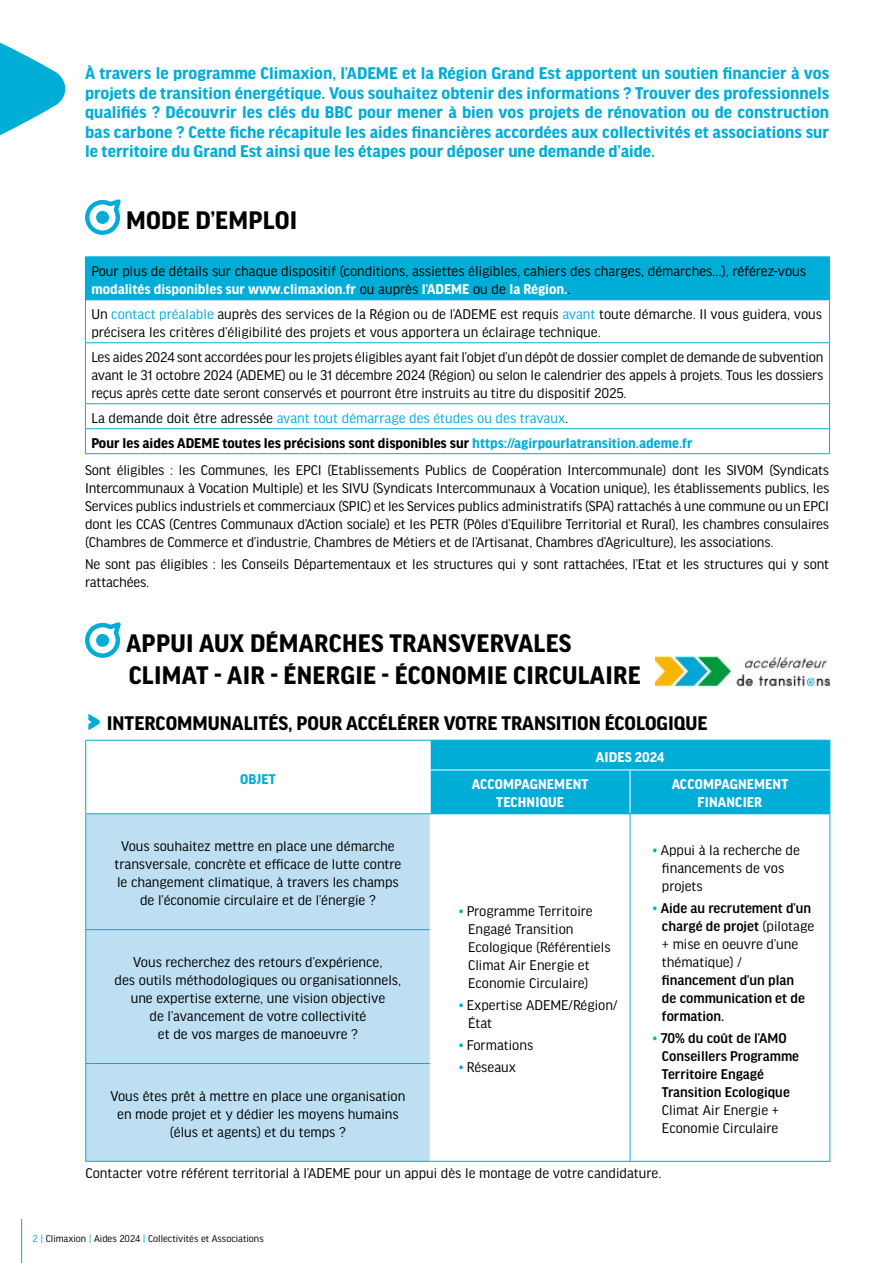
<style>
.page{position:relative;width:893px;height:1263px;background:#fff}
.page>*{position:absolute;margin:0;border:0;box-sizing:border-box;transform-origin:0 0}
.t1{font:700 27px/32.4px "Good Headline Pro";letter-spacing:.01em;color:#000}
.t2{font:700 21px "Good Headline Pro";color:#000}
.t3{font:700 18px/19.5px "Good Headline Pro";color:#00add7;text-align:justify}
.t4{font:15px/18px "Good Headline Pro";color:#000}
.t5{font:700 15px/24.9px "Good Headline Pro";color:#000}
.t6{font:500 15px/18px "Good Headline Pro";color:#000}
.t7{font:700 15px/18px "Good Headline Pro";letter-spacing:.01em;color:#fff;text-align:center}
.t8{font:700 15px "Good Headline Pro";letter-spacing:.01em;color:#00add7}
.t9{font:10.5px "Good Headline Pro";color:#000}
.s1{font-weight:700;color:#fff}
.s2{color:#00add7}
.s3{font-weight:400}
.s4{font-weight:400;color:#00add7}
.s5{font-weight:500}
</style>
<div class="page">
<hr style="left:21px;top:1219px;width:1px;height:44px;background:#00add7">
<svg style="left:0;top:42px;width:65px;height:94px"></svg>
<svg style="left:85px;top:199px;width:36px;height:36px"></svg>
<div style="left:85px;top:257px;width:745px;height:43px;background:#00add7"></div>
<hr style="left:85px;top:256px;width:745px;height:1px;background:#00add7">
<hr style="left:85px;top:300px;width:1px;height:42px;background:#00add7">
<hr style="left:829px;top:300px;width:1px;height:42px;background:#00add7">
<hr style="left:85px;top:343px;width:1px;height:60px;background:#00add7">
<svg style="left:85px;top:404px;width:1px;height:49px"></svg>
<hr style="left:85px;top:342px;width:745px;height:1px;background:#00add7">
<hr style="left:829px;top:343px;width:1px;height:60px;background:#00add7">
<svg style="left:829px;top:404px;width:1px;height:49px"></svg>
<hr style="left:85px;top:403px;width:745px;height:1px;background:#00add7">
<hr style="left:85px;top:428px;width:745px;height:1px;background:#00add7">
<hr style="left:85px;top:453px;width:745px;height:1px;background:#00add7">
<svg style="left:85px;top:622px;width:36px;height:36px"></svg>
<img style="left:655px;top:657px;width:175px;height:29px">
<svg style="left:88px;top:714px;width:12px;height:16px"></svg>
<div style="left:431px;top:741px;width:398px;height:72px;background:#00add7"></div>
<div style="left:86px;top:814px;width:344px;height:347px;background:#bddff1"></div>
<hr style="left:630px;top:770px;width:1px;height:43px;background:#fff">
<hr style="left:85px;top:740px;width:1px;height:30px;background:#00add7">
<hr style="left:85px;top:770px;width:1px;height:43px;background:#00add7">
<hr style="left:85px;top:740px;width:345px;height:1px;background:#00add7">
<hr style="left:430px;top:740px;width:200px;height:1px;background:#00add7">
<hr style="left:630px;top:740px;width:200px;height:1px;background:#00add7">
<hr style="left:829px;top:740px;width:1px;height:30px;background:#00add7">
<hr style="left:829px;top:770px;width:1px;height:43px;background:#00add7">
<hr style="left:85px;top:814px;width:1px;height:115px;background:#00add7">
<hr style="left:630px;top:814px;width:1px;height:116px;background:#00add7">
<hr style="left:630px;top:930px;width:1px;height:133px;background:#00add7">
<hr style="left:630px;top:1063px;width:1px;height:98px;background:#00add7">
<hr style="left:829px;top:814px;width:1px;height:116px;background:#00add7">
<hr style="left:829px;top:930px;width:1px;height:133px;background:#00add7">
<hr style="left:829px;top:1063px;width:1px;height:98px;background:#00add7">
<hr style="left:85px;top:930px;width:1px;height:133px;background:#00add7">
<hr style="left:85px;top:929px;width:345px;height:1px;background:#00add7">
<hr style="left:430px;top:1161px;width:200px;height:1px;background:#00add7">
<hr style="left:630px;top:1161px;width:200px;height:1px;background:#00add7">
<hr style="left:85px;top:1064px;width:1px;height:97px;background:#00add7">
<hr style="left:85px;top:1063px;width:345px;height:1px;background:#00add7">
<hr style="left:85px;top:1161px;width:345px;height:1px;background:#00add7">
<hr style="left:85px;top:813px;width:345px;height:1px;background:#00add7">
<hr style="left:430px;top:813px;width:200px;height:1px;background:#00add7">
<hr style="left:630px;top:813px;width:200px;height:1px;background:#00add7">
<hr style="left:430px;top:770px;width:200px;height:1px;background:#fff">
<hr style="left:630px;top:770px;width:199px;height:1px;background:#fff">
<p class="t3" style="left:85px;top:64px;width:746px">À travers le programme Climaxion, l’ADEME et la Région Grand Est apportent un soutien financier à vos projets de transition énergétique. Vous souhaitez obtenir des informations ? Trouver des professionnels qualifiés ? Découvrir les clés du BBC pour mener à bien vos projets de rénovation ou de construction bas carbone ? Cette fiche récapitule les aides financières accordées aux collectivités et associations sur le territoire du Grand Est ainsi que les étapes pour déposer une demande d’aide.</p>
<h1 class="t1" style="left:126px;top:204px;width:173px">MODE D’EMPLOI</h1>
<p class="t4" style="left:91px;top:262px;width:716px">Pour plus de détails sur chaque dispositif (conditions, assiettes éligibles, cahiers des charges, démarches…), référez-vous <span class="s1">modalités disponibles sur www.climaxion.fr</span> ou auprès <span class="s1">l’ADEME</span> ou de <span class="s1">la Région.</span>.</p>
<p class="t4" style="left:91px;top:305px;width:732px">Un <span class="s2">contact préalable</span> auprès des services de la Région ou de l’ADEME est requis <span class="s2">avant</span> toute démarche. Il vous guidera, vous précisera les critères d’éligibilité des projets et vous apportera un éclairage technique.</p>
<p class="t4" style="left:91px;top:348px;width:734px;text-align:justify">Les aides 2024 sont accordées pour les projets éligibles ayant fait l’objet d’un dépôt de dossier complet de demande de subvention avant le 31 octobre 2024 (ADEME) ou le 31 décembre 2024 (Région) ou selon le calendrier des appels à projets. Tous les dossiers reçus après cette date seront conservés et pourront être instruits au titre du dispositif 2025.</p>
<p class="t5" style="left:91px;top:406px;width:603px"><span class="s3">La demande doit être adressée</span> <span class="s4">avant tout démarrage des études ou des travaux</span><span class="s3">.<br></span>Pour les aides ADEME toutes les précisions sont disponibles sur <span class="s2">https://agirpourlatransition.ademe.fr</span></p>
<p class="t4" style="left:85px;top:461px;width:746px;text-align:justify">Sont éligibles : les Communes, les EPCI (Etablissements Publics de Coopération Intercommunale) dont les SIVOM (Syndicats Intercommunaux à Vocation Multiple) et les SIVU (Syndicats Intercommunaux à Vocation unique), les établissements publics, les Services publics industriels et commerciaux (SPIC) et les Services publics administratifs (SPA) rattachés à une commune ou un EPCI dont les CCAS (Centres Communaux d’Action sociale) et les PETR (Pôles d’Equilibre Territorial et Rural), les chambres consulaires (Chambres de Commerce et d’industrie, Chambres de Métiers et de l’Artisanat, Chambres d’Agriculture), les associations.</p>
<p class="t4" style="left:85px;top:555px;width:746px">Ne sont pas éligibles : les Conseils Départementaux et les structures qui y sont rattachées, l’Etat et les structures qui y sont rattachées.</p>
<h1 class="t1" style="left:126px;top:627px;width:516px">APPUI AUX DÉMARCHES TRANSVERVALES<br>CLIMAT - AIR - ÉNERGIE - ÉCONOMIE CIRCULAIRE</h1>
<h2 class="t2" style="left:107px;top:713px;width:602px">INTERCOMMUNALITÉS, POUR ACCÉLÉRER VOTRE TRANSITION ÉCOLOGIQUE</h2>
<p class="t8" style="left:240px;top:772px;width:37px">OBJET</p>
<p class="t7" style="left:596px;top:748px;width:70px">AIDES 2024</p>
<p class="t7" style="left:472px;top:776px;width:118px">ACCOMPAGNEMENT<br>TECHNIQUE</p>
<p class="t7" style="left:672px;top:776px;width:118px">ACCOMPAGNEMENT<br>FINANCIER</p>
<p class="t4" style="left:114px;top:837px;width:288px;text-align:center">Vous souhaitez mettre en place une démarche transversale, concrète et efficace de lutte contre le changement climatique, à travers les champs de l’économie circulaire et de l’énergie ?</p>
<p class="t4" style="left:662px;top:841px;width:140px;text-indent:-9px"><span class="s2">•</span> Appui à la recherche de financements de vos projets</p>
<p class="t4" style="left:662px;top:899px;width:154px;text-indent:-9px"><span class="s2">•</span> <span class="s5">Aide au recrutement d’un chargé de projet</span> (pilotage + mise en oeuvre d’une thématique) /</p>
<p class="t6" style="left:662px;top:971px;width:145px">financement d’un plan de communication et de formation.</p>
<p class="t6" style="left:662px;top:1030px;width:139px;text-indent:-9px"><span class="s4">•</span> 70% du coût de l’AMO<br>Conseillers Programme<br>Territoire Engagé<br>Transition Ecologique</p>
<p class="t4" style="left:662px;top:1102px;width:119px">Climat Air Energie +<br>Economie Circulaire</p>
<p class="t4" style="left:468px;top:902px;width:144px;text-indent:-9px"><span class="s2">•</span> Programme Territoire<br>Engagé Transition<br>Ecologique (Référentiels<br>Climat Air Energie et<br>Economie Circulaire)</p>
<p class="t4" style="left:468px;top:996px;width:151px;text-indent:-9px"><span class="s2">•</span> Expertise ADEME/Région/<br>État</p>
<p class="t4" style="left:459px;top:1036px;width:76px"><span class="s2">•</span> Formations</p>
<p class="t4" style="left:459px;top:1059px;width:58px"><span class="s2">•</span> Réseaux</p>
<p class="t4" style="left:115px;top:953px;width:288px;text-align:center">Vous recherchez des retours d’expérience,<br>des outils méthodologiques ou organisationnels, une expertise externe, une vision objective<br>de l’avancement de votre collectivité<br>et de vos marges de manoeuvre ?</p>
<p class="t4" style="left:110px;top:1087px;width:296px;text-align:center">Vous êtes prêt à mettre en place une organisation en mode projet et y dédier les moyens humains (élus et agents) et du temps ?</p>
<p class="t4" style="left:85px;top:1164px;width:578px">Contacter votre référent territorial à l’ADEME pour un appui dès le montage de votre candidature.</p>
<p class="t9" style="left:33px;top:1233px;width:233px"><span class="s2">2 |</span> Climaxion <span class="s2">|</span> Aides 2024 <span class="s2">|</span> Collectivités et Associations</p>
</div>
